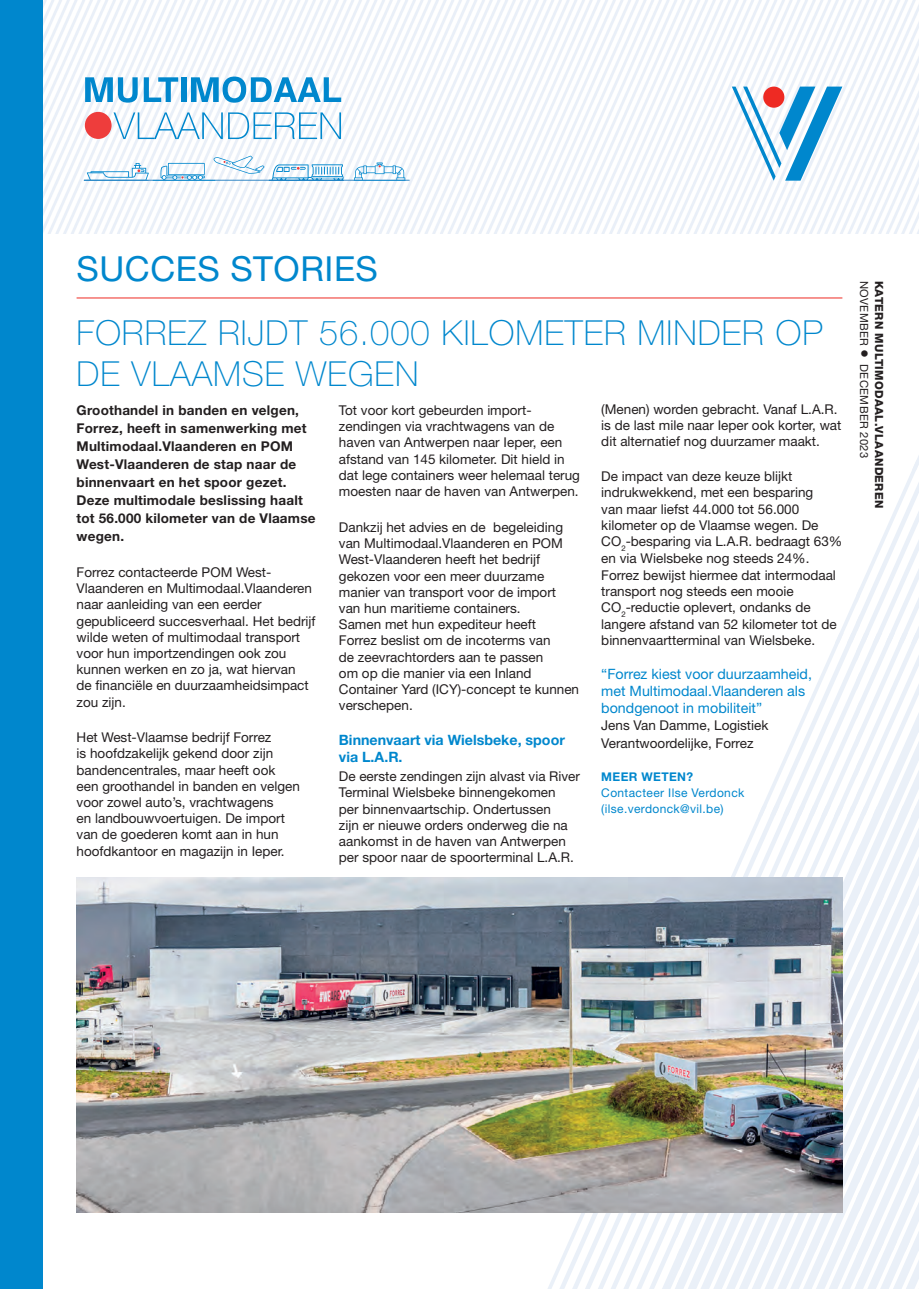
<style>
.page{position:relative;width:919px;height:1289px;background:#fff}
.page>*{position:absolute;margin:0;border:0;box-sizing:border-box;transform-origin:0 0}
.t1{font:100 34.5px/41.4px "Helvetica Neue LT Std";letter-spacing:.03em;color:#0087cd}
.t2{font:34.5px "Helvetica Neue LT Std";letter-spacing:.015em;color:#0087cd}
.t3{font:14.25px/17.1px "Helvetica Neue LT Std";color:#0087cd}
.t4{font:700 14.25px/17.1px "Helvetica Neue LT Std";color:#0087cd}
.t5{font:13.5px/16.2px "Helvetica Neue LT Std";color:#231f20}
.t6{font:700 13.5px/18px "Helvetica Neue LT Std";letter-spacing:.015em;color:#231f20}
.t7{font:12px/15.8px "Helvetica Neue LT Std";letter-spacing:.03em;color:#0087cd}
.t8{font:700 12px "Helvetica Neue LT Std";letter-spacing:.03em;color:#0087cd}
.t9{font:800 11.25px "Helvetica Neue LT Std";letter-spacing:.03em;color:#231f20}
.t10{font:11.25px "Helvetica Neue LT Std";letter-spacing:.03em;color:#231f20}
.s1{font-size:18px}
</style>
<div class="page">
<img style="left:43px;top:0;width:875px;height:234px">
<svg style="left:731px;top:87px;width:111px;height:94px"></svg>
<div style="left:763px;top:87px;width:21px;height:21px;background:#ee2a23;border-radius:50%"></div>
<div style="left:0;top:0;width:43px;height:1288px;background:#0087cd"></div>
<div style="left:85px;top:112px;width:27px;height:27px;background:#ee3d3c;border-radius:50%"></div>
<svg style="left:113px;top:112px;width:228px;height:27px"></svg>
<svg style="left:85px;top:77px;width:53px;height:26px"></svg>
<svg style="left:144px;top:77px;width:34px;height:25px"></svg>
<div style="left:181px;top:77px;width:5px;height:25px;background:#0087cd"></div>
<svg style="left:191px;top:77px;width:150px;height:26px"></svg>
<hr style="left:84px;top:180px;width:325px;height:1px;background:#227dc0">
<svg style="left:353px;top:162px;width:52px;height:19px"></svg>
<svg style="left:84px;top:156px;width:260px;height:25px"></svg>
<hr style="left:77px;top:298px;width:765px;height:1px;background:#ee2a23">
<svg style="left:547px;top:458px;width:371px;height:830px"></svg>
<img style="left:77px;top:877px;width:765px;height:335px">
<h1 class="t2" style="left:77px;top:248px;width:303px">SUCCES STORIES</h1>
<h1 class="t1" style="left:77px;top:311px;width:747px">FORREZ RIJDT 56.000 KILOMETER MINDER OP<br>DE VLAAMSE WEGEN</h1>
<p class="t6" style="left:77px;top:401px;width:240px">Groothandel in banden en velgen,<br>Forrez, heeft in samenwerking met<br>Multimodaal.Vlaanderen en POM<br>West-Vlaanderen de stap naar de binnenvaart en het spoor gezet.<br>Deze multimodale beslissing haalt tot 56.000 kilometer van de Vlaamse wegen.</p>
<p class="t5" style="left:77px;top:564px;width:240px">Forrez contacteerde POM West-Vlaanderen en Multimodaal.Vlaanderen naar aanleiding van een eerder gepubliceerd succesverhaal. Het bedrijf wilde weten of multimodaal transport voor hun importzendingen ook zou kunnen werken en zo ja, wat hiervan<br>de financiële en duurzaamheidsimpact zou zijn.</p>
<p class="t5" style="left:77px;top:729px;width:225px">Het West-Vlaamse bedrijf Forrez<br>is hoofdzakelijk gekend door zijn bandencentrales, maar heeft ook een groothandel in banden en velgen voor zowel auto’s, vrachtwagens<br>en landbouwvoertuigen. De import van de goederen komt aan in hun hoofdkantoor en magazijn in Ieper.</p>
<p class="t5" style="left:601px;top:400px;width:242px">(Menen) worden gebracht. Vanaf L.A.R. is de last mile naar Ieper ook korter, wat dit alternatief nog duurzamer maakt.</p>
<p class="t5" style="left:601px;top:468px;width:242px">De impact van deze keuze blijkt indrukwekkend, met een besparing<br>van maar liefst 44.000 tot 56.000 kilometer op de Vlaamse wegen. De CO<sub>2</sub>-besparing via L.A.R. bedraagt 63% en via Wielsbeke nog steeds 24%.<br>Forrez bewijst hiermee dat intermodaal transport nog steeds een mooie CO<sub>2</sub>-reductie oplevert, ondanks de langere afstand van 52 kilometer tot de binnenvaartterminal van Wielsbeke.</p>
<p class="t3" style="left:601px;top:665px;width:212px">“Forrez kiest voor duurzaamheid, met Multimodaal.Vlaanderen als bondgenoot in mobiliteit”</p>
<p class="t5" style="left:601px;top:716px;width:169px;line-height:18px">Jens Van Damme, Logistiek<br>Verantwoordelijke, Forrez</p>
<p class="t8" style="left:601px;top:769px;width:93px">MEER WETEN?</p>
<p class="t7" style="left:601px;top:784px;width:144px">Contacteer Ilse Verdonck (ilse.verdonck@vil.be)</p>
<p class="t5" style="left:339px;top:402px;width:242px">Tot voor kort gebeurden import&shy;zendingen via vrachtwagens van de haven van Antwerpen naar Ieper, een afstand van 145 kilometer. Dit hield in dat lege containers weer helemaal terug moesten naar de haven van Antwerpen.</p>
<p class="t5" style="left:339px;top:519px;width:242px">Dankzij het advies en de begeleiding van Multimodaal.Vlaanderen en POM<br>West-Vlaanderen heeft het bedrijf gekozen voor een meer duurzame manier van transport voor de import van hun maritieme containers.<br>Samen met hun expediteur heeft<br>Forrez beslist om de incoterms van<br>de zeevrachtorders aan te passen<br>om op die manier via een Inland<br>Container Yard (ICY)-concept te kunnen verschepen.</p>
<p class="t4" style="left:339px;top:731px;width:227px">Binnenvaart via Wielsbeke, spoor via L.A.R.</p>
<p class="t5" style="left:339px;top:768px;width:242px">De eerste zendingen zijn alvast via River Terminal Wielsbeke binnengekomen<br>per binnenvaartschip. Ondertussen<br>zijn er nieuwe orders onderweg die na aankomst in de haven van Antwerpen per spoor naar de spoorterminal L.A.R.</p>
<p class="t10" style="left:870px;top:281px;width:179px;rotate:90deg">NOVEMBER <span class="s1">•</span> DECEMBER 2023</p>
<p class="t9" style="left:885px;top:281px;width:229px;rotate:90deg">KATERN MULTIMODAAL.VLAANDEREN</p>
</div>
